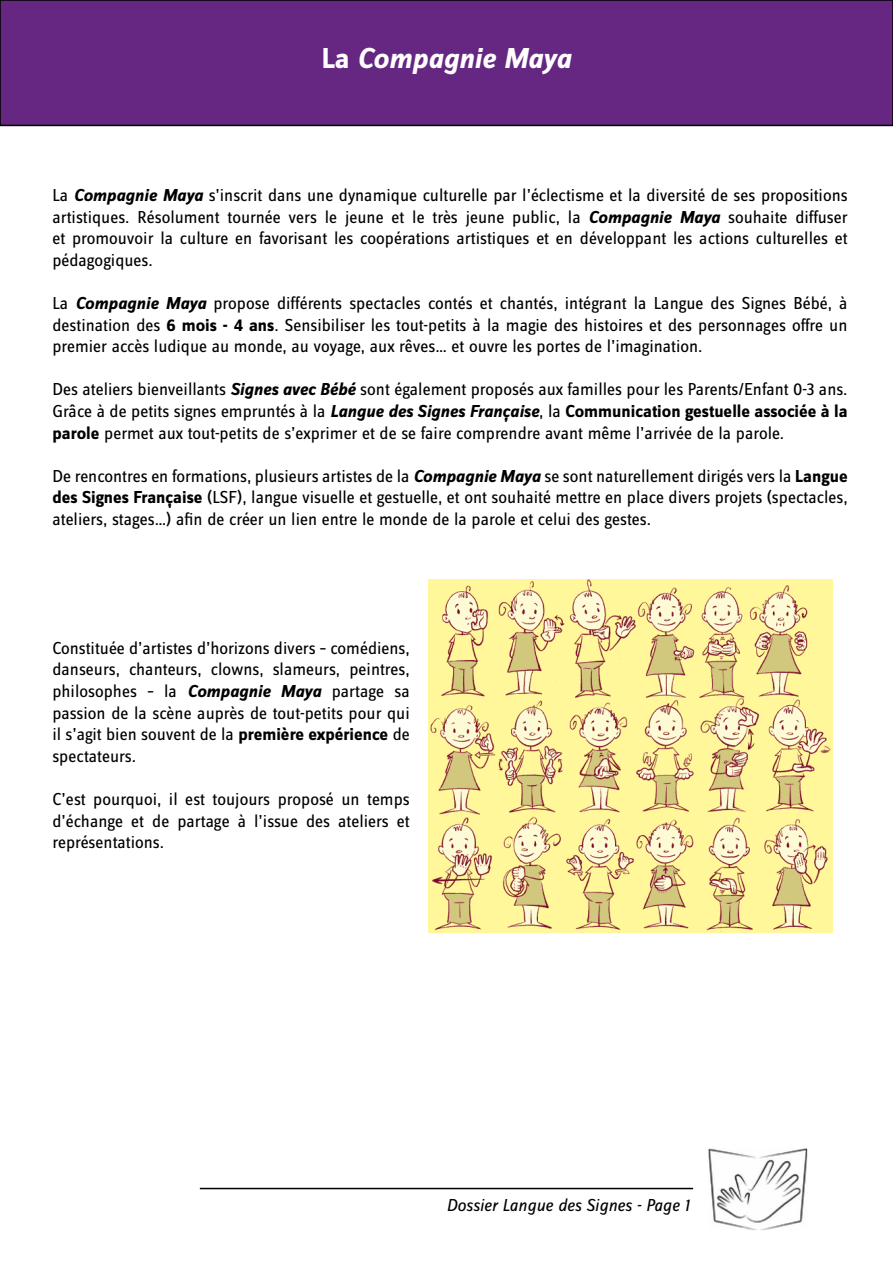
<style>
.page{position:relative;width:893px;height:1263px;background:#fff}
.page>*{position:absolute;margin:0;border:0;box-sizing:border-box;transform-origin:0 0}
.t1{font:italic 700 30px "Zine Sans Dis";color:#fff}
.t2{font:18px/21.6px "Zine Sans Dis";color:#000;text-align:justify}
.t3{font:italic 18px "Zine Sans Dis";color:#000}
.s1{font-style:normal}
.s2{font-weight:700;font-style:italic}
.s3{font-weight:700}
</style>
<div class="page">
<div style="left:0;top:0;width:893px;height:125px;background:#652781"></div>
<div style="left:0;top:0;width:893px;height:126px;border:2px solid #000"></div>
<img style="left:428px;top:580px;width:404px;height:352px">
<hr style="left:200px;top:1188px;width:493px;height:1px;background:#000">
<img style="left:708px;top:1148px;width:99px;height:82px">
<h1 class="t1" style="left:322px;top:43px;width:251px"><span class="s1">La</span> Compagnie Maya</h1>
<p class="t2" style="left:52px;top:185px;width:797px">La <span class="s2">Compagnie Maya</span> s’inscrit dans une dynamique culturelle par l’éclectisme et la diversité de ses propositions artistiques. Résolument tournée vers le jeune et le très jeune public, la <span class="s2">Compagnie Maya</span> souhaite diffuser et promouvoir la culture en favorisant les coopérations artistiques et en développant les actions culturelles et pédagogiques.</p>
<p class="t2" style="left:52px;top:293px;width:797px">La <span class="s2">Compagnie Maya</span> propose différents spectacles contés et chantés, intégrant la Langue des Signes Bébé, à destination des <span class="s3">6 mois - 4 ans</span>. Sensibiliser les tout-petits à la magie des histoires et des personnages offre un premier accès ludique au monde, au voyage, aux rêves… et ouvre les portes de l’imagination.</p>
<p class="t2" style="left:52px;top:379px;width:797px">Des ateliers bienveillants <span class="s2">Signes avec Bébé</span> sont également proposés aux familles pour les Parents/Enfant 0-3 ans.<br>Grâce à de petits signes empruntés à la <span class="s2">Langue des Signes Française</span>, la <span class="s3">Communication gestuelle associée à la parole</span> permet aux tout-petits de s’exprimer et de se faire comprendre avant même l’arrivée de la parole.</p>
<p class="t2" style="left:52px;top:466px;width:797px">De rencontres en formations, plusieurs artistes de la <span class="s2">Compagnie Maya</span> se sont naturellement dirigés vers la <span class="s3">Langue des Signes Française</span> (LSF), langue visuelle et gestuelle, et ont souhaité mettre en place divers projets (spectacles, ateliers, stages…) afin de créer un lien entre le monde de la parole et celui des gestes.</p>
<p class="t2" style="left:52px;top:638px;width:359px">Constituée d’artistes d’horizons divers – comédiens, danseurs, chanteurs, clowns, slameurs, peintres, philosophes – la <span class="s2">Compagnie Maya</span> partage sa passion de la scène auprès de tout-petits pour qui il s’agit bien souvent de la <span class="s3">première expérience</span> de spectateurs.</p>
<p class="t2" style="left:52px;top:789px;width:359px">C’est pourquoi, il est toujours proposé un temps d’échange et de partage à l’issue des ateliers et représentations.</p>
<p class="t3" style="left:446px;top:1196px;width:245px">Dossier Langue des Signes - Page 1</p>
</div>
